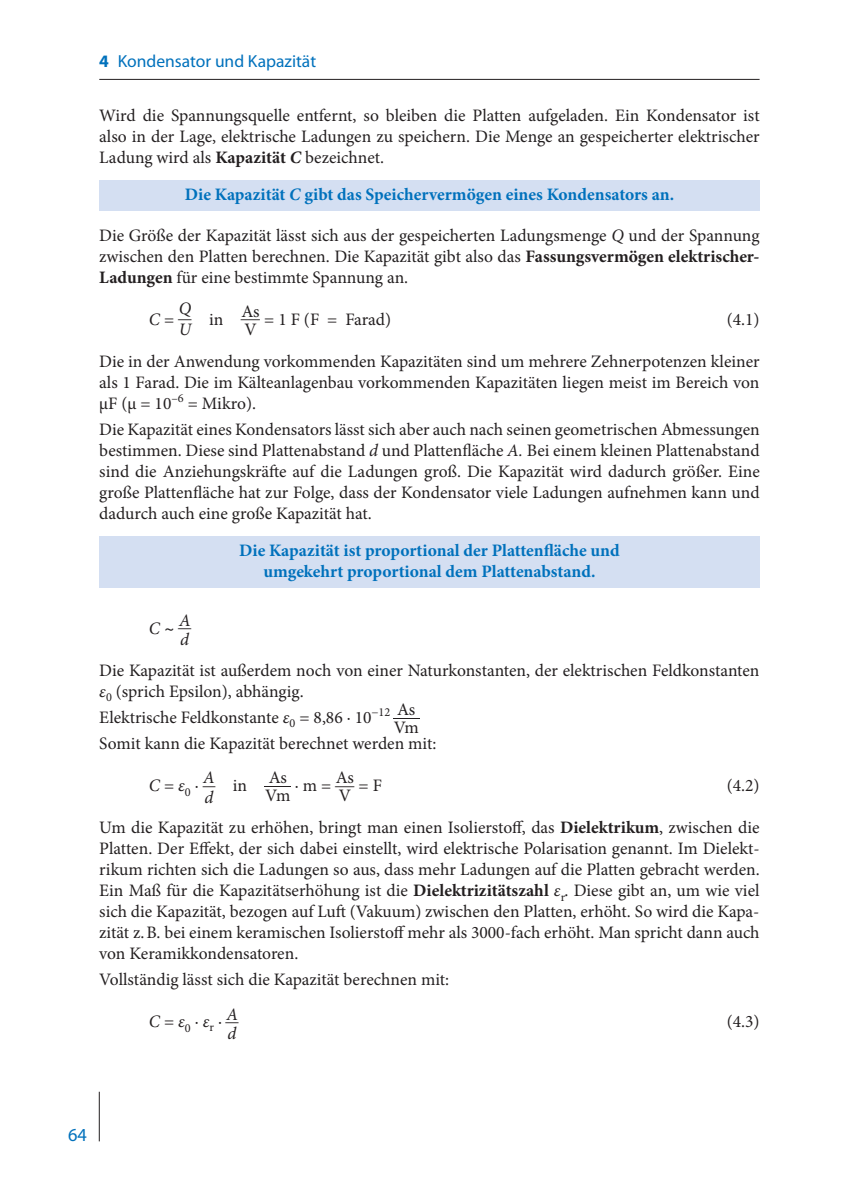
<style>
.page{position:relative;width:844px;height:1191px;background:#fff}
.page>*{position:absolute;margin:0;border:0;box-sizing:border-box;transform-origin:0 0}
.t1{font:18.38px "Myriad Pro";color:#0071bc}
.t2{font:17.5px/21px "Minion Pro";color:#231f20;text-align:justify}
.t3{font:700 17.5px/21px "Minion Pro";color:#0071bc;text-align:center}
.t4{font:italic 17.5px/15.6px "Minion Pro";color:#231f20;text-align:right}
.t5{font:17.5px "Myriad Pro";color:#0071bc}
.s1{font-weight:700}
.s2{font-weight:700;font-style:italic}
.s3{font-style:italic}
.s4{font-style:normal}
.s5{font-family:"Frutiger LT Pro";font-style:normal;font-stretch:condensed}
</style>
<div class="page">
<hr style="left:99px;top:79px;width:660px;height:1px;background:#231f20">
<hr style="left:99px;top:1091px;width:1px;height:50px;background:#231f20">
<div style="left:99px;top:180px;width:660px;height:31px;background:#d4dff2"></div>
<div style="left:99px;top:536px;width:660px;height:52px;background:#d4dff2"></div>
<p class="t5" style="left:99px;top:55px;width:218px"><span class="s1">4</span> Kondensator und Kapazität</p>
<p class="t2" style="left:99px;top:106px;width:661px">Wird die Spannungsquelle entfernt, so bleiben die Platten aufgeladen. Ein Kondensator ist also in der Lage, elektrische Ladungen zu speichern. Die Menge an gespeicherter elektrischer Ladung wird als <span class="s1">Kapazität</span> <span class="s2">C</span> bezeichnet.</p>
<p class="t3" style="left:185px;top:185px;width:490px">Die Kapazität <span class="s3">C</span> gibt das Speichervermögen eines Kondensators an.</p>
<p class="t2" style="left:99px;top:226px;width:661px">Die Größe der Kapazität lässt sich aus der gespeicherten Ladungsmenge <span class="s3">Q</span> und der Spannung zwischen den Platten berechnen. Die Kapazität gibt also das <span class="s1">Fassungsvermögen elektrischer-Ladungen</span> für eine bestimmte Spannung an.</p>
<p class="t4" style="left:149px;top:308px;width:44px">C <span class="s4">= _</span>Q<br>U</p>
<p class="t2" style="left:209px;top:306px;width:53px;line-height:16.6px;text-align:right">in _As<br>V</p>
<p class="t2" style="left:264px;top:310px;width:128px">= 1 F (F = Farad)</p>
<p class="t2" style="left:726px;top:310px;width:34px">(4.1)</p>
<p class="t2" style="left:99px;top:352px;width:661px">Die in der Anwendung vorkommenden Kapazitäten sind um mehrere Zehnerpotenzen kleiner als 1 Farad. Die im Kälteanlagenbau vorkommenden Kapazitäten liegen meist im Bereich von μF (μ = 10<sup>–6</sup> = Mikro).</p>
<p class="t2" style="left:99px;top:420px;width:661px">Die Kapazität eines Kondensators lässt sich aber auch nach seinen geometrischen Abmessungen bestimmen. Diese sind Plattenabstand <span class="s3">d</span> und Plattenfläche <span class="s3">A.</span> Bei einem kleinen Plattenabstand sind die Anziehungskräfte auf die Ladungen groß. Die Kapazität wird dadurch größer. Eine große Plattenfläche hat zur Folge, dass der Kondensator viele Ladungen aufnehmen kann und dadurch auch eine große Kapazität hat.</p>
<p class="t3" style="left:239px;top:542px;width:382px">Die Kapazität ist proportional der Plattenfläche und umgekehrt proportional dem Plattenabstand.</p>
<p class="t4" style="left:149px;top:618px;width:44px">C <span class="s5">~</span> <span class="s4">_</span>A d</p>
<p class="t2" style="left:99px;top:661px;width:661px">Die Kapazität ist außerdem noch von einer Naturkonstanten, der elektrischen Feldkonstanten <span class="s3">ε</span><sub>0</sub> (sprich Epsilon), abhängig.</p>
<p class="t2" style="left:99px;top:708px;width:321px">Elektrische Feldkonstante <span class="s3">ε</span> <sub>0</sub> = 8,86 ∙ 1 0 <sup>−12</sup> _As</p>
<p class="t2" style="left:99px;top:721px;width:338px;line-height:15.9px;text-indent:294px">Vm<br>Somit kann die Kapazität berechnet werden mit:</p>
<p class="t4" style="left:149px;top:779px;width:68px">C <span class="s4">=</span> ε <sub>0</sub> <span class="s4">∙ </span><sup>_</sup>A</p>
<p class="t2" style="left:233px;top:772px;width:59px;line-height:16.4px;text-align:right">in _As<br>Vm</p>
<p class="t2" style="left:295px;top:777px;width:61px;line-height:13.5px;text-align:right">∙ m = _A s<br>V</p>
<p class="t2" style="left:358px;top:776px;width:25px">= F</p>
<p class="t2" style="left:726px;top:776px;width:34px">(4.2)</p>
<p class="t2" style="left:99px;top:818px;width:661px">Um die Kapazität zu erhöhen, bringt man einen Isolierstoff, das <span class="s1">Dielektrikum</span>, zwischen die Platten. Der Effekt, der sich dabei einstellt, wird elektrische Polarisation genannt. Im Dielekt&shy;rikum richten sich die Ladungen so aus, dass mehr Ladungen auf die Platten gebracht werden.<br>Ein Maß für die Kapazitätserhöhung ist die <span class="s1">Dielektrizitätszahl</span> <span class="s3">ε</span><sub>r</sub>. Diese gibt an, um wie viel sich die Kapazität, bezogen auf Luft (Vakuum) zwischen den Platten, erhöht. So wird die Kapa&shy;zität z. B. bei einem keramischen Isolierstoff mehr als 3000-fach erhöht. Man spricht dann auch von Keramikkondensatoren.</p>
<p class="t2" style="left:99px;top:971px;width:351px">Vollständig lässt sich die Kapazität berechnen mit:</p>
<p class="t4" style="left:149px;top:1015px;width:91px">C <span class="s4">=</span> ε<sub>0</sub> <span class="s4">∙</span> ε<sub>r</sub> <span class="s4">∙ </span><sup>_</sup>A</p>
<p class="t4" style="left:204px;top:791px;width:10px">d</p>
<p class="t2" style="left:726px;top:1013px;width:34px">(4.3)</p>
<p class="t4" style="left:227px;top:1027px;width:10px">d</p>
<p class="t1" style="left:68px;top:1128px;width:20px">64</p>
</div>
